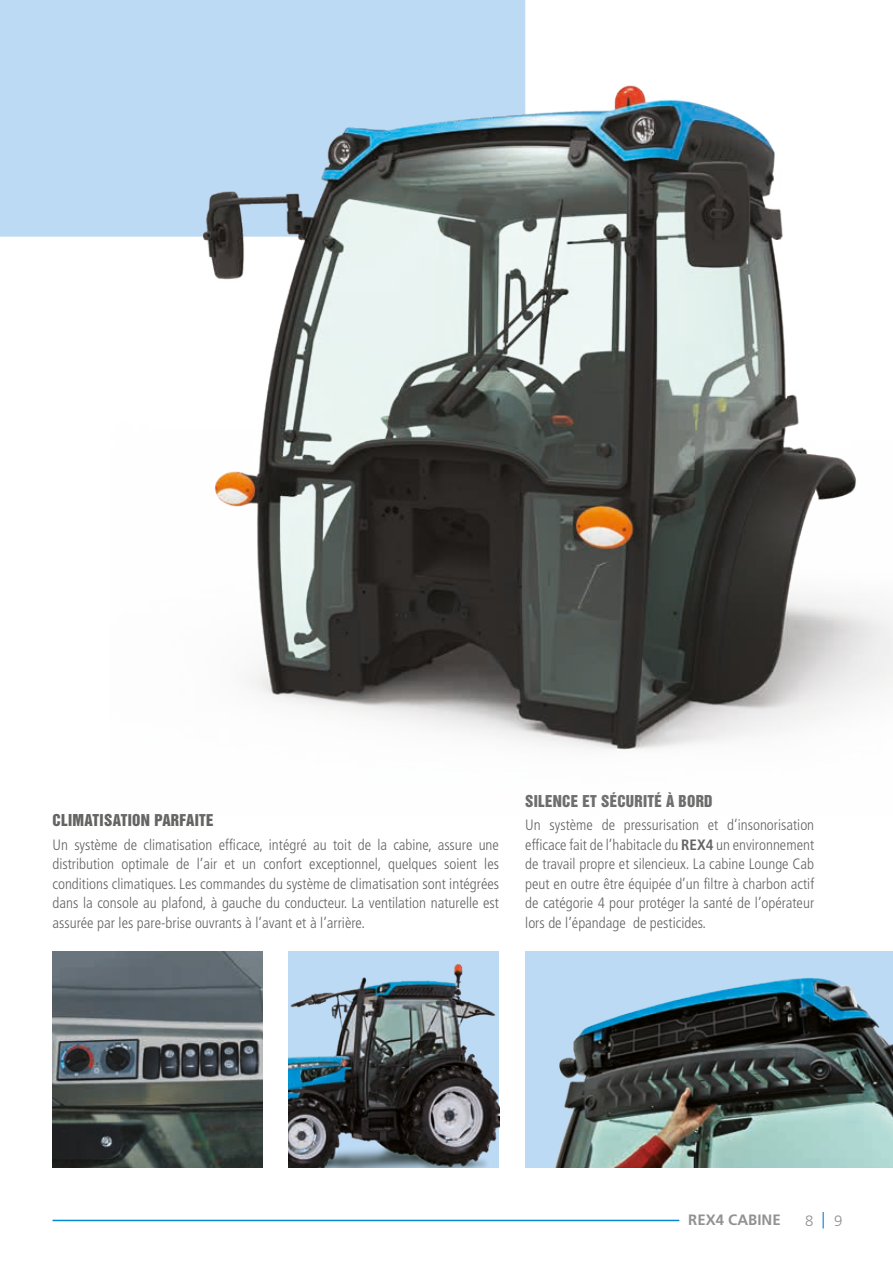
<style>
.page{position:relative;width:893px;height:1263px;background:#fff}
.page>*{position:absolute;margin:0;border:0;box-sizing:border-box;transform-origin:0 0}
.t1{font:300 condensed 15px/19.5px "Frutiger LT";color:#646463;text-align:justify}
.t2{font:15px "Helvetica Inserat";letter-spacing:.015em;color:#646463}
.t3{font:700 15px "Frutiger LT";color:#939292}
.t4{font:300 15px "Frutiger LT";color:#939292}
.s1{font-weight:700}
</style>
<div class="page">
<img style="left:289px;top:952px;width:210px;height:216px">
<img style="left:53px;top:952px;width:210px;height:216px">
<div style="left:525px;top:952px;width:368px;height:216px;background:#bddaf4"></div>
<img style="left:555px;top:978px;width:338px;height:190px">
<div style="left:0;top:0;width:109px;height:237px;background:#bddaf4"></div>
<hr style="left:53px;top:1220px;width:626px;height:1px;background:#0088d0">
<svg style="left:823px;top:1212px;width:1px;height:16px"></svg>
<img style="left:109px;top:0;width:784px;height:750px">
<p class="t2" style="left:53px;top:811px;width:163px">CLIMATISATION PARFAITE</p>
<p class="t1" style="left:53px;top:835px;width:448px">Un système de climatisation efficace, intégré au toit de la cabine, assure une distribution optimale de l’air et un confort exceptionnel, quelques soient les conditions climatiques. Les commandes du système de climatisation sont intégrées dans la console au plafond, à gauche du conducteur. La ventilation naturelle est assurée par les pare-brise ouvrants à l’avant et à l’arrière.</p>
<p class="t2" style="left:525px;top:792px;width:189px">SILENCE ET SÉCURITÉ À BORD</p>
<p class="t1" style="left:525px;top:816px;width:290px">Un système de pressurisation et d’insonorisation efficace fait de l’habitacle du <span class="s1">REX4</span> un environnement de travail propre et silencieux. La cabine Lounge Cab peut en outre être équipée d’un filtre à charbon actif de catégorie 4 pour protéger la santé de l’opérateur lors de l’épandage de pesticides.</p>
<p class="t3" style="left:688px;top:1211px;width:94px">REX4 CABINE</p>
<p class="t4" style="left:805px;top:1212px;width:10px">8</p>
<p class="t4" style="left:834px;top:1212px;width:10px">9</p>
</div>
